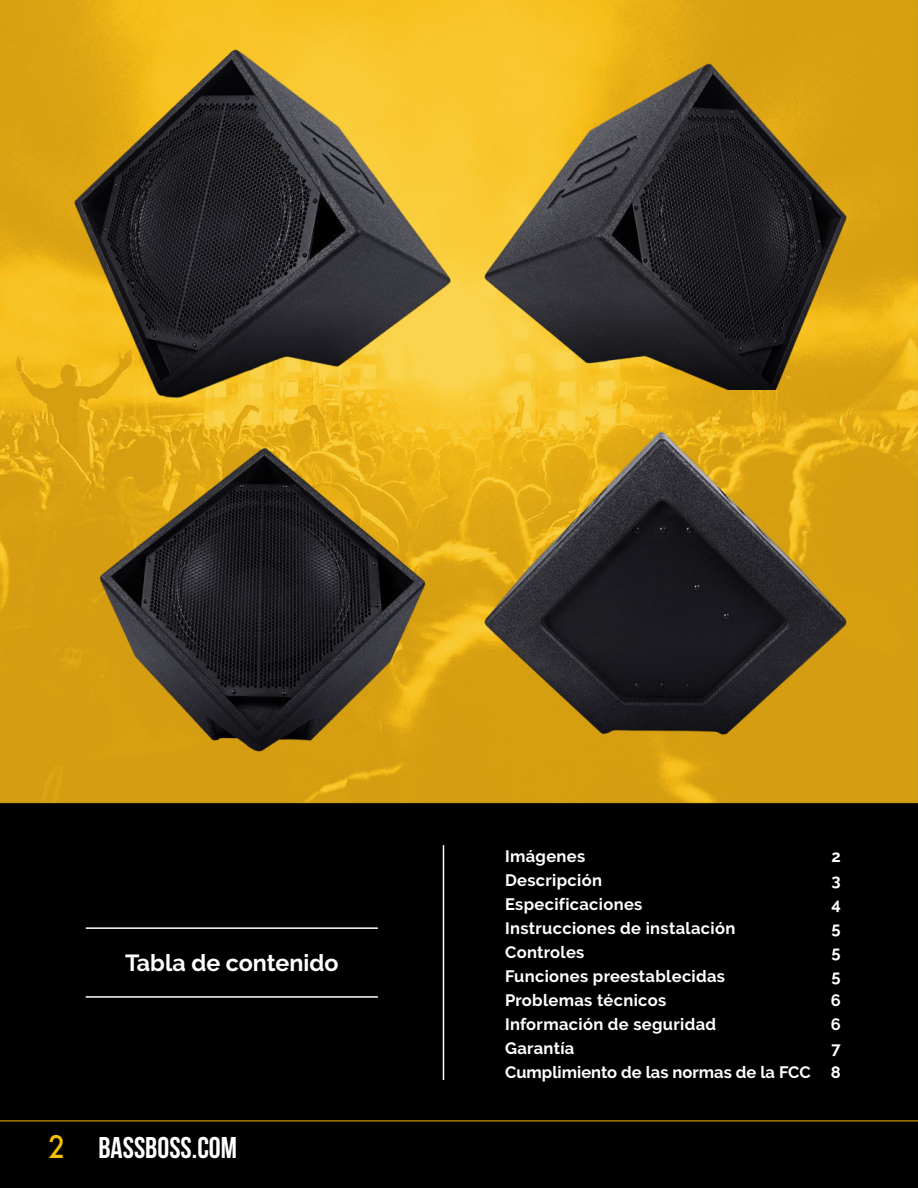
<style>
.page{position:relative;width:918px;height:1188px;background:#fff}
.page>*{position:absolute;margin:0;border:0;box-sizing:border-box;transform-origin:0 0}
.t1{font:700 30px "Bebas Neue";color:#fff}
.t2{font:700 23.25px "Raleway";color:#fff}
.t3{font:700 16.5px "Raleway";letter-spacing:.02em;color:#fff}
.t4{font:700 16.5px/24px "Raleway";color:#fff;text-align:right}
.s1{font-family:"Futura";font-weight:500;font-size:30.15px;color:#f6bf00}
</style>
<div class="page">
<img style="left:0;top:0;width:918px;height:1188px">
<hr style="left:0;top:1121px;width:918px;height:1px;background:#f6bf00">
<hr style="left:86px;top:927px;width:292px;height:2px;background:#fff">
<hr style="left:86px;top:996px;width:292px;height:2px;background:#fff">
<hr style="left:443px;top:845px;width:1px;height:235px;background:#fff">
<img style="left:69px;top:43px;width:388px;height:361px">
<img style="left:96px;top:444px;width:334px;height:312px">
<img style="left:479px;top:58px;width:373px;height:331px">
<img style="left:479px;top:426px;width:373px;height:313px">
<h2 class="t2" style="left:125px;top:954px;width:215px">Tabla de contenido</h2>
<h1 class="t1" style="left:49px;top:1130px;width:190px"><span class="s1">2</span> BASSBOSS.COM</h1>
<p class="t3" style="left:505px;top:850px;width:82px">Imágenes</p>
<p class="t3" style="left:831px;top:850px;width:11px">2</p>
<p class="t3" style="left:505px;top:874px;width:99px">Descripción</p>
<p class="t3" style="left:832px;top:874px;width:11px">3</p>
<p class="t3" style="left:505px;top:898px;width:139px">Especificaciones</p>
<p class="t3" style="left:831px;top:898px;width:11px">4</p>
<p class="t3" style="left:505px;top:922px;width:232px">Instrucciones de instalación</p>
<p class="t3" style="left:832px;top:922px;width:11px">5</p>
<p class="t3" style="left:505px;top:946px;width:81px">Controles</p>
<p class="t3" style="left:832px;top:946px;width:11px">5</p>
<p class="t3" style="left:505px;top:970px;width:222px">Funciones preestablecidas</p>
<p class="t3" style="left:832px;top:970px;width:11px">5</p>
<p class="t3" style="left:505px;top:994px;width:163px">Problemas técnicos</p>
<p class="t3" style="left:831px;top:994px;width:12px">6</p>
<p class="t3" style="left:505px;top:1018px;width:213px">Información de seguridad</p>
<p class="t3" style="left:831px;top:1018px;width:12px">6</p>
<p class="t3" style="left:505px;top:1042px;width:71px">Garantía</p>
<p class="t4" style="left:505px;top:1038px;width:337px">7<br>Cumplimiento de las normas de la FCC 8</p>
</div>
